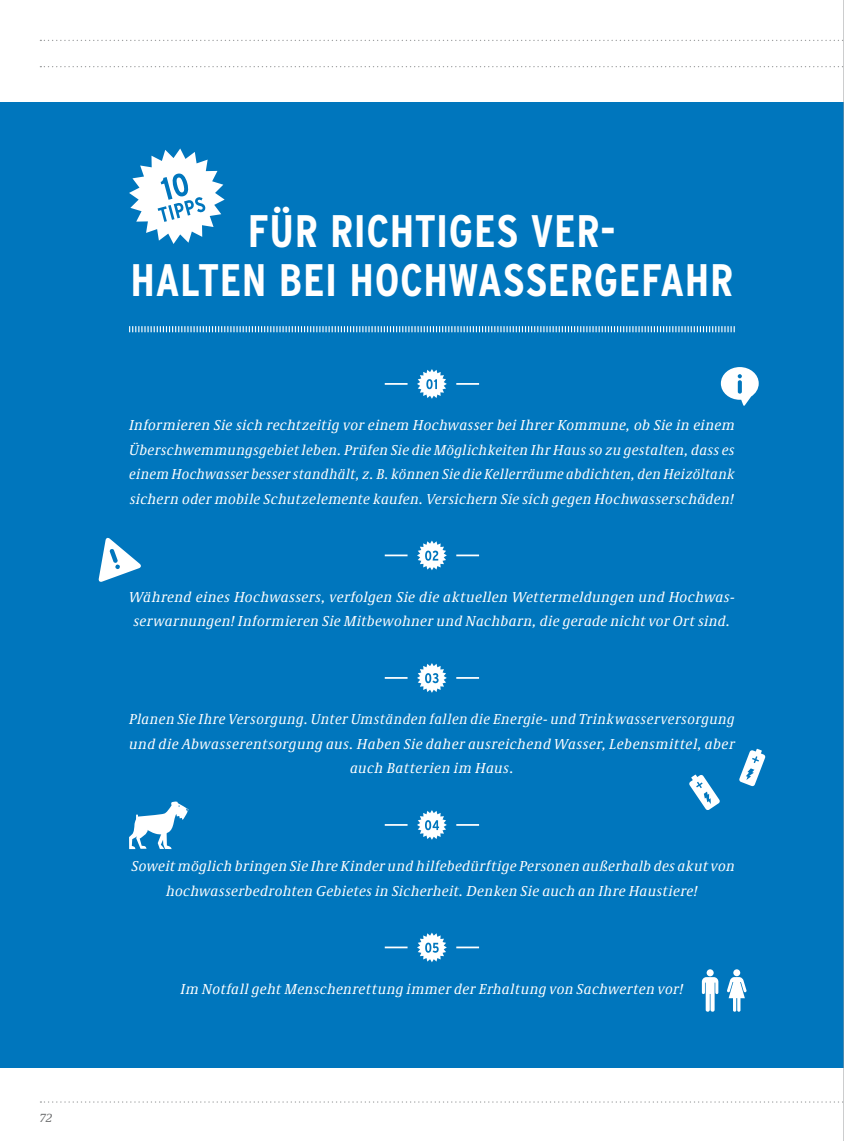
<style>
.page{position:relative;width:844px;height:1141px;background:#fff}
.page>*{position:absolute;margin:0;border:0;box-sizing:border-box;transform-origin:0 0}
.Innenseiten_Headline{font:700 condensed 45.5px/49px "Interstate";letter-spacing:.01em;color:#fff;text-align:center}
.Fließtext{font:italic 14.88px/24.5px "Neue Demos";letter-spacing:.03em;color:#fff;text-align:center}
.t1{font:italic 12.25px "Neue Demos";color:#707172}
</style>
<div class="page">
<div style="left:0;top:102px;width:843px;height:965px;background:#0076bd"></div>
<svg style="left:129px;top:326px;width:605px;height:6px"></svg>
<svg style="left:129px;top:149px;width:95px;height:95px"></svg>
<hr style="left:384px;top:383px;width:23px;height:2px;background:#fff">
<hr style="left:456px;top:383px;width:23px;height:2px;background:#fff">
<svg style="left:417px;top:369px;width:29px;height:30px"></svg>
<svg style="left:384px;top:947px;width:23px;height:1px"></svg>
<svg style="left:456px;top:947px;width:23px;height:1px"></svg>
<svg style="left:417px;top:933px;width:29px;height:29px"></svg>
<svg style="left:384px;top:555px;width:23px;height:1px"></svg>
<svg style="left:456px;top:555px;width:23px;height:1px"></svg>
<svg style="left:417px;top:541px;width:29px;height:29px"></svg>
<hr style="left:384px;top:677px;width:23px;height:2px;background:#fff">
<hr style="left:456px;top:677px;width:23px;height:2px;background:#fff">
<svg style="left:417px;top:663px;width:29px;height:30px"></svg>
<hr style="left:384px;top:824px;width:23px;height:2px;background:#fff">
<hr style="left:456px;top:824px;width:23px;height:2px;background:#fff">
<svg style="left:417px;top:810px;width:29px;height:30px"></svg>
<div style="left:733px;top:969px;width:7px;height:7px;background:#fff;border-radius:50%"></div>
<svg style="left:727px;top:977px;width:19px;height:35px"></svg>
<div style="left:706px;top:969px;width:7px;height:7px;background:#fff;border-radius:50%"></div>
<svg style="left:701px;top:977px;width:17px;height:35px"></svg>
<svg style="left:129px;top:801px;width:59px;height:48px"></svg>
<svg style="left:98px;top:537px;width:43px;height:45px"></svg>
<svg style="left:720px;top:367px;width:38px;height:39px"></svg>
<svg style="left:689px;top:775px;width:31px;height:35px"></svg>
<svg style="left:739px;top:749px;width:26px;height:37px"></svg>
<svg style="left:40px;top:1101px;width:803px;height:2px"></svg>
<svg style="left:40px;top:40px;width:803px;height:1px"></svg>
<svg style="left:40px;top:66px;width:803px;height:1px"></svg>
<hr style="left:843px;top:0;width:1px;height:1141px;background:#9c9e9f">
<p class="t1" style="left:40px;top:1111px;width:14px">72</p>
<p class="Innenseiten_Headline" style="left:130px;top:206px;width:604px">FÜR RICHTIGES VER-<br>HALTEN BEI HOCHWASSERGEFAHR</p>
<p class="Fließtext" style="left:129px;top:413px;width:607px;text-align:justify">Informieren Sie sich rechtzeitig vor einem Hochwasser bei Ihrer Kommune, ob Sie in einem Überschwemmungsgebiet leben. Prüfen Sie die Möglichkeiten Ihr Haus so zu gestalten, dass es einem Hochwasser besser standhält, z. B. können Sie die Kellerräume abdichten, den Heizöltank sichern oder mobile Schutzelemente kaufen. Versichern Sie sich gegen Hochwasserschäden!</p>
<p class="Fließtext" style="left:129px;top:584px;width:607px;text-align:left">Während eines Hochwassers, verfolgen Sie die aktuellen Wettermeldungen und Hochwas&shy;serwarnungen! Informieren Sie Mitbewohner und Nachbarn, die gerade nicht vor Ort sind.</p>
<p class="Fließtext" style="left:129px;top:707px;width:607px">Planen Sie Ihre Versorgung. Unter Umständen fallen die Energie- und Trinkwasserversorgung und die Abwasserentsorgung aus. Haben Sie daher ausreichend Wasser, Lebensmittel, aber auch Batterien im Haus.</p>
<p class="Fließtext" style="left:131px;top:854px;width:604px">Soweit möglich bringen Sie Ihre Kinder und hilfebedürftige Personen außerhalb des akut von hochwasserbedrohten Gebietes in Sicherheit. Denken Sie auch an Ihre Haustiere!</p>
<p class="Fließtext" style="left:180px;top:976px;width:504px">Im Notfall geht Menschenrettung immer der Erhaltung von Sachwerten vor!</p>
</div>
